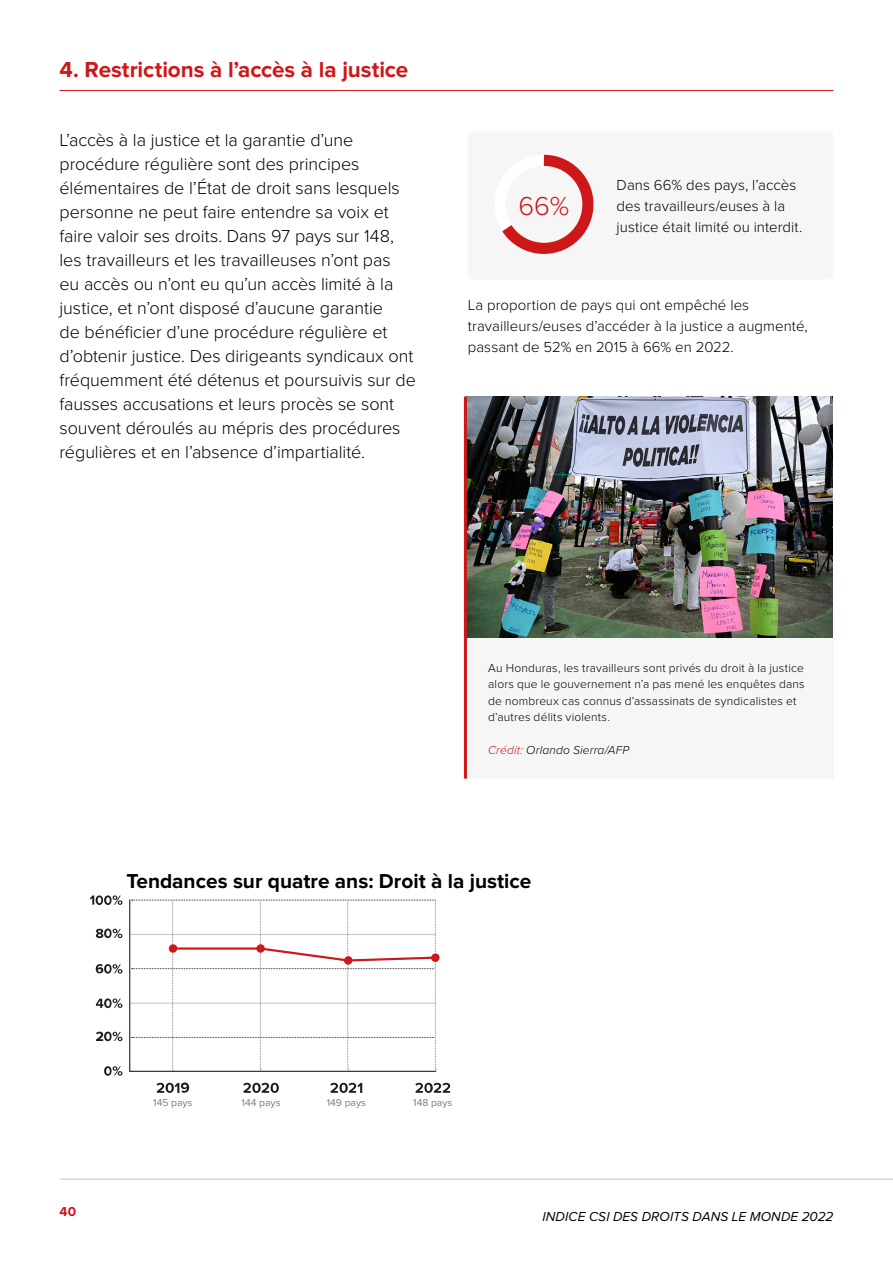
<style>
.page{position:relative;width:893px;height:1263px;background:#fff}
.page>*{position:absolute;margin:0;border:0;box-sizing:border-box;transform-origin:0 0}
.t1{font:300 27px "Proxima Nova";color:#cd1719}
.t2{font:700 22.5px "Proxima Nova";letter-spacing:-.005em;color:#cd1719}
.t3{font:700 20.85px "Proxima Nova";color:#000}
.t4{font:300 18px/24px "Proxima Nova";letter-spacing:-.005em;color:#000}
.t5{font:300 15px/21px "Proxima Nova";letter-spacing:.005em;color:#000}
.t6{font:italic 13.5px "Proxima Nova";letter-spacing:.005em;color:#000}
.t7{font:700 13.5px "Proxima Nova";color:#cd1719}
.t8{font:300 12px/16.5px "Proxima Nova";letter-spacing:.015em;color:#000}
.t9{font:italic 300 12px "Proxima Nova";letter-spacing:.015em;color:#000}
.t10{font:10.35px "Proxima Nova";color:#7c7c7b}
.s1{color:#cd1719}
</style>
<div class="page">
<hr style="left:60px;top:1179px;width:833px;height:1px;background:#c6c6c6">
<hr style="left:60px;top:90px;width:773px;height:1px;background:#cd1719">
<div style="left:468px;top:131px;width:365px;height:148px;background:#f6f6f6;border-radius:4px"></div>
<svg style="left:243px;top:1083px;width:36px;height:10px"></svg>
<svg style="left:330px;top:1083px;width:32px;height:10px"></svg>
<svg style="left:415px;top:1083px;width:35px;height:10px"></svg>
<svg style="left:157px;top:1082px;width:32px;height:11px"></svg>
<svg style="left:131px;top:899px;width:309px;height:172px"></svg>
<svg style="left:90px;top:895px;width:32px;height:10px"></svg>
<svg style="left:104px;top:1066px;width:18px;height:10px"></svg>
<svg style="left:96px;top:1031px;width:26px;height:10px"></svg>
<svg style="left:96px;top:998px;width:26px;height:10px"></svg>
<svg style="left:96px;top:964px;width:26px;height:9px"></svg>
<svg style="left:96px;top:928px;width:26px;height:10px"></svg>
<img style="left:465px;top:396px;width:368px;height:242px">
<div style="left:467px;top:638px;width:366px;height:141px;background:#f6f6f6"></div>
<hr style="left:464px;top:397px;width:3px;height:382px;background:#cd1719">
<svg style="left:502px;top:154px;width:92px;height:100px"></svg>
<p class="t2" style="left:60px;top:57px;width:350px">4. Restrictions à l’accès à la justice</p>
<p class="t4" style="left:60px;top:128px;width:358px">L’accès à la justice et la garantie d’une procédure régulière sont des principes élémentaires de l’État de droit sans lesquels personne ne peut faire entendre sa voix et faire valoir ses droits. Dans 97 pays sur 148, les travailleurs et les travailleuses n’ont pas<br>eu accès ou n’ont eu qu’un accès limité à la justice, et n’ont disposé d’aucune garantie<br>de bénéficier d’une procédure régulière et d’obtenir justice. Des dirigeants syndicaux ont fréquemment été détenus et poursuivis sur de fausses accusations et leurs procès se sont souvent déroulés au mépris des procédures régulières et en l’absence d’impartialité.</p>
<h1 class="t1" style="left:519px;top:191px;width:52px">66%</h1>
<p class="t5" style="left:617px;top:175px;width:187px">Dans 66% des pays, l’accès des travailleurs/euses à la justice était limité ou interdit.</p>
<p class="t5" style="left:468px;top:295px;width:341px">La proportion de pays qui ont empêché les travailleurs/euses d’accéder à la justice a augmenté, passant de 52% en 2015 à 66% en 2022.</p>
<p class="t8" style="left:488px;top:660px;width:318px">Au Honduras, les travailleurs sont privés du droit à la justice alors que le gouvernement n’a pas mené les enquêtes dans de nombreux cas connus d’assassinats de syndicalistes et d’autres délits violents.</p>
<p class="t9" style="left:488px;top:741px;width:143px"><span class="s1">Crédit:</span> Orlando Sierra/AFP</p>
<p class="t3" style="left:126px;top:869px;width:407px">Tendances sur quatre ans: Droit à la justice</p>
<p class="t10" style="left:153px;top:1097px;width:41px">145 pays</p>
<p class="t10" style="left:242px;top:1097px;width:40px">144 pays</p>
<p class="t10" style="left:327px;top:1097px;width:41px">149 pays</p>
<p class="t10" style="left:413px;top:1097px;width:41px">148 pays</p>
<p class="t7" style="left:60px;top:1204px;width:18px">40</p>
<p class="t6" style="left:542px;top:1210px;width:293px">INDICE CSI DES DROITS DANS LE MONDE 2022</p>
</div>
